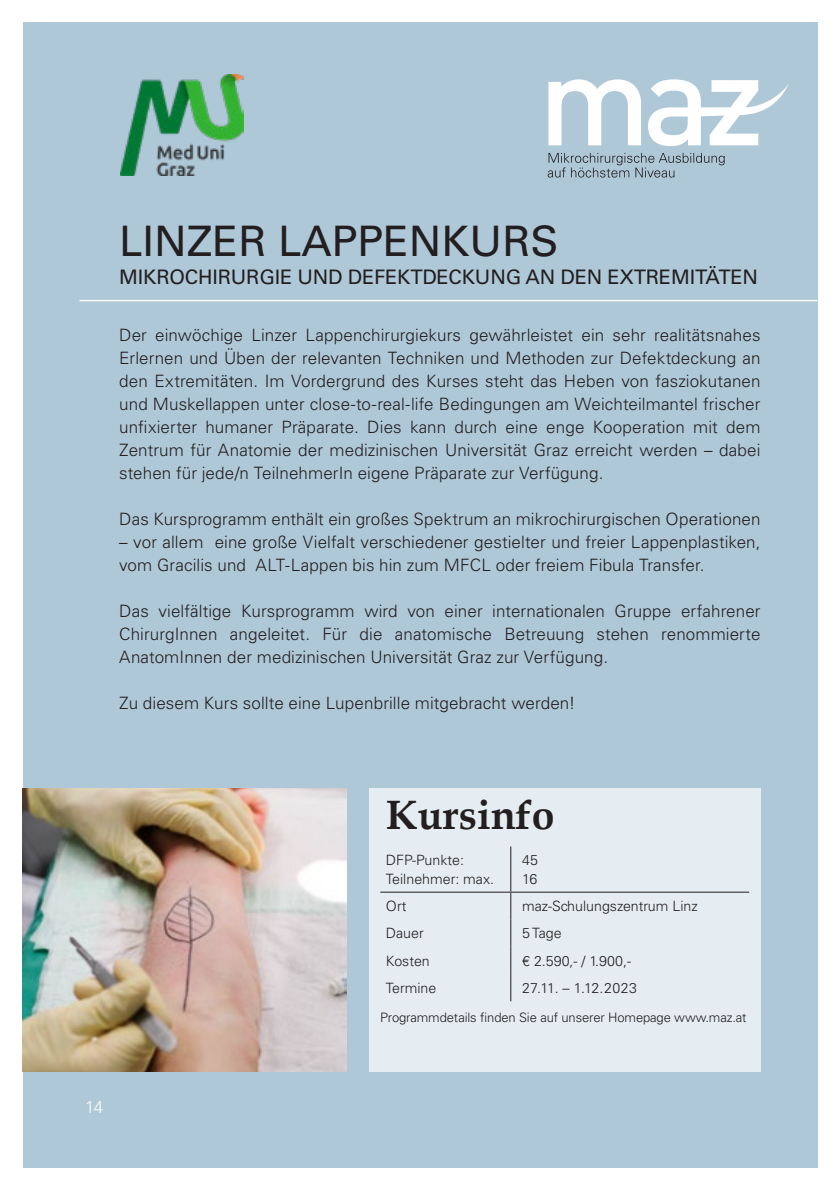
<style>
.page{position:relative;width:840px;height:1191px;background:#fff}
.page>*{position:absolute;margin:0;border:0;box-sizing:border-box;transform-origin:0 0}
.t1{font:42px "Univers LT Std";color:#231f20}
.t2{font:700 41px "Book Antiqua";color:#231f20}
.t3{font:20px "Univers LT Std";letter-spacing:-.01em;color:#231f20}
.t4{font:300 17px/23px "Univers LT Std";letter-spacing:.005em;color:#231f20;text-align:justify}
.t5{font:300 17px "Univers LT Std";color:#fff}
.t6{font:300 14.2px/18.4px "Univers LT Std";color:#231f20}
.t7{font:300 14.2px "Univers LT Std";letter-spacing:.02em;color:#231f20}
.t8{font:300 13px "Univers LT Std";letter-spacing:-.01em;color:#231f20}
</style>
<div class="page">
<div style="left:23px;top:23px;width:793px;height:1145px;background:#afc8d8"></div>
<img style="left:23px;top:788px;width:323px;height:283px">
<hr style="left:79px;top:300px;width:737px;height:1px;background:#fff">
<div style="left:369px;top:788px;width:391px;height:283px;background:#e5edf2"></div>
<hr style="left:510px;top:846px;width:1px;height:45px;background:#231f20">
<svg style="left:510px;top:892px;width:1px;height:109px"></svg>
<hr style="left:380px;top:891px;width:130px;height:1px;background:#231f20">
<hr style="left:510px;top:891px;width:238px;height:1px;background:#231f20">
<svg style="left:548px;top:79px;width:92px;height:66px"></svg>
<svg style="left:648px;top:79px;width:140px;height:67px"></svg>
<svg style="left:547px;top:153px;width:177px;height:25px"></svg>
<img style="left:121px;top:75px;width:122px;height:100px">
<h1 class="t1" style="left:119px;top:216px;width:440px">LINZER LAPPENKURS</h1>
<p class="t3" style="left:119px;top:265px;width:640px">MIKROCHIRURGIE UND DEFEKTDECKUNG AN DEN EXTREMITÄTEN</p>
<p class="t4" style="left:119px;top:324px;width:642px">Der einwöchige Linzer Lappenchirurgiekurs gewährleistet ein sehr realitätsnahes Erlernen und Üben der relevanten Techniken und Methoden zur Defektdeckung an den Extremitäten. Im Vordergrund des Kurses steht das Heben von fasziokutanen und Muskellappen unter close-to-real-life Bedingungen am Weichteilmantel frischer unfixierter humaner Präparate. Dies kann durch eine enge Kooperation mit dem Zentrum für Anatomie der medizinischen Universität Graz erreicht werden – dabei stehen für jede/n TeilnehmerIn eigene Präparate zur Verfügung.</p>
<p class="t4" style="left:119px;top:508px;width:642px">Das Kursprogramm enthält ein großes Spektrum an mikrochirurgischen Operationen</p>
<p class="t4" style="left:119px;top:531px;width:642px">– vor allem eine große Vielfalt verschiedener gestielter und freier Lappenplastiken, vom Gracilis und ALT-Lappen bis hin zum MFCL oder freiem Fibula Transfer.</p>
<p class="t4" style="left:119px;top:600px;width:642px">Das vielfältige Kursprogramm wird von einer internationalen Gruppe erfahrener ChirurgInnen angeleitet. Für die anatomische Betreuung stehen renommierte AnatomInnen der medizinischen Universität Graz zur Verfügung.</p>
<p class="t4" style="left:119px;top:692px;width:457px">Zu diesem Kurs sollte eine Lupenbrille mitgebracht werden!</p>
<p class="t5" style="left:85px;top:1096px;width:20px">14</p>
<h2 class="t2" style="left:386px;top:791px;width:170px">Kursinfo</h2>
<p class="t6" style="left:386px;top:851px;width:110px">DFP-Punkte:<br>Teilnehmer: max.</p>
<p class="t6" style="left:522px;top:851px;width:17px">45<br>16</p>
<p class="t6" style="left:386px;top:896px;width:22px">Ort</p>
<p class="t6" style="left:522px;top:896px;width:177px">maz-Schulungszentrum Linz</p>
<p class="t6" style="left:386px;top:924px;width:39px">Dauer</p>
<p class="t6" style="left:522px;top:924px;width:41px">5 Tage</p>
<p class="t6" style="left:386px;top:951px;width:45px">Kosten</p>
<p class="t6" style="left:522px;top:951px;width:110px">€ 2.590,- / 1.900,-</p>
<p class="t6" style="left:386px;top:978px;width:52px">Termine</p>
<p class="t7" style="left:522px;top:979px;width:116px">27.11. – 1.12.2023</p>
<p class="t8" style="left:380px;top:1009px;width:367px">Programmdetails finden Sie auf unserer Homepage www.maz.at</p>
</div>
